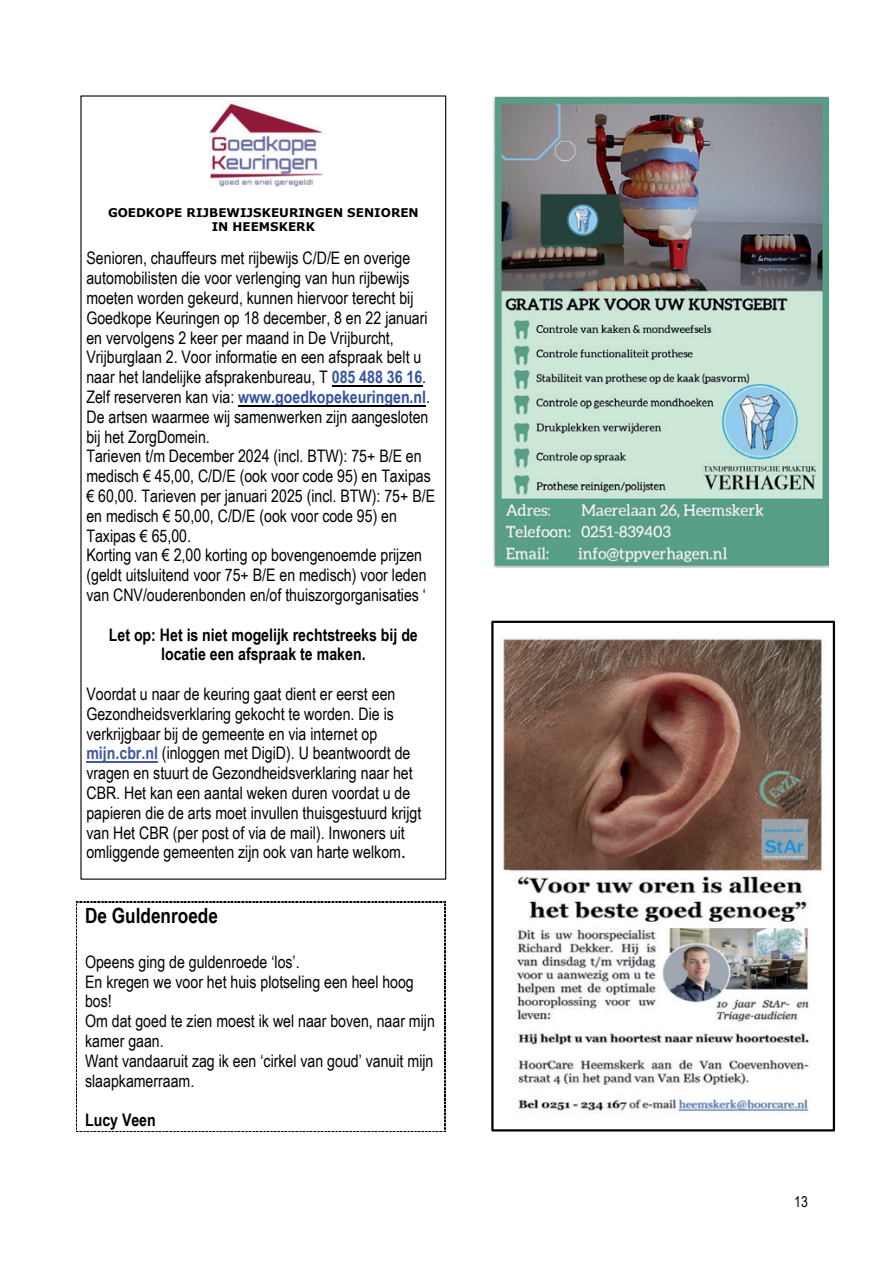
<style>
.page{position:relative;width:893px;height:1263px;background:#fff}
.page>*{position:absolute;margin:0;border:0;box-sizing:border-box;transform-origin:0 0}
.t1{font:700 21px "Arial Narrow";color:#000}
.t2{font:17.25px/19.8px "Arial Narrow";color:#000}
.t3{font:700 17.25px/19.8px "Arial Narrow";color:#000;text-align:center}
.t4{font:15px "Arial Narrow";color:#000}
.t5{font:700 12px/14.5px "Verdana";color:#000;text-align:center}
.s1{font-weight:700;color:#3653a3}
.s2{font-weight:700;color:#4257a5}
.s3{font-family:"Verdana";font-size:15px}
</style>
<div class="page">
<svg style="left:76px;top:901px;width:369px;height:231px"></svg>
<hr style="left:332px;top:385px;width:90px;height:1px;background:#000">
<hr style="left:238px;top:405px;width:188px;height:1px;background:#000">
<hr style="left:86px;top:761px;width:72px;height:1px;background:#4257a5">
<img style="left:209px;top:103px;width:117px;height:84px">
<img style="left:502px;top:637px;width:321px;height:475px">
<div style="left:491px;top:621px;width:344px;height:510px;border:2px solid #000"></div>
<img style="left:493px;top:96px;width:335px;height:471px">
<p class="t5" style="left:108px;top:205px;width:312px">GOEDKOPE RIJBEWIJSKEURINGEN SENIOREN<br>IN HEEMSKERK</p>
<p class="t2" style="left:86px;top:248px;width:350px">Senioren, chauffeurs met rijbewijs C/D/E en overige automobilisten die voor verlenging van hun rijbewijs moeten worden gekeurd, kunnen hiervoor terecht bij Goedkope Keuringen op 18 december, 8 en 22 januari en vervolgens 2 keer per maand in De Vrijburcht, Vrijburglaan 2. Voor informatie en een afspraak belt u naar het landelijke afsprakenbureau, T <span class="s1">085 488 36 16</span>.<br>Zelf reserveren kan via: <span class="s1">www.goedkopekeuringen.nl</span>.<br>De artsen waarmee wij samenwerken zijn aangesloten bij het ZorgDomein.<br>Tarieven t/m December 2024 (incl. BTW): 75+ B/E en medisch € 45,00, C/D/E (ook voor code 95) en Taxipas € 60,00. Tarieven per januari 2025 (incl. BTW): 75+ B/E en medisch € 50,00, C/D/E (ook voor code 95) en Taxipas € 65,00.<br>Korting van € 2,00 korting op bovengenoemde prijzen (geldt uitsluitend voor 75+ B/E en medisch) voor leden van CNV/ouderenbonden en/of thuiszorgorganisaties ‘</p>
<p class="t3" style="left:109px;top:624px;width:311px">Let op: Het is niet mogelijk rechtstreeks bij de locatie een afspraak te maken.</p>
<p class="t2" style="left:86px;top:683px;width:336px">Voordat u naar de keuring gaat dient er eerst een Gezondheidsverklaring gekocht te worden. Die is verkrijgbaar bij de gemeente en via internet op <span class="s2">mijn.cbr.nl</span> (inloggen met DigiD). U beantwoordt de vragen en stuurt de Gezondheidsverklaring naar het CBR. Het kan een aantal weken duren voordat u de papieren die de arts moet invullen thuisgestuurd krijgt van Het CBR (per post of via de mail). Inwoners uit omliggende gemeenten zijn ook van harte welkom<span class="s3">.</span></p>
<p class="t1" style="left:85px;top:900px;width:134px">De Guldenroede</p>
<p class="t2" style="left:85px;top:951px;width:351px">Opeens ging de guldenroede ‘los’.<br>En kregen we voor het huis plotseling een heel hoog bos!<br>Om dat goed te zien moest ik wel naar boven, naar mijn kamer gaan.<br>Want vandaaruit zag ik een ‘cirkel van goud’ vanuit mijn slaapkamerraam.</p>
<p class="t3" style="left:85px;top:1109px;width:72px">Lucy Veen</p>
<p class="t4" style="left:794px;top:1190px;width:15px">13</p>
</div>
